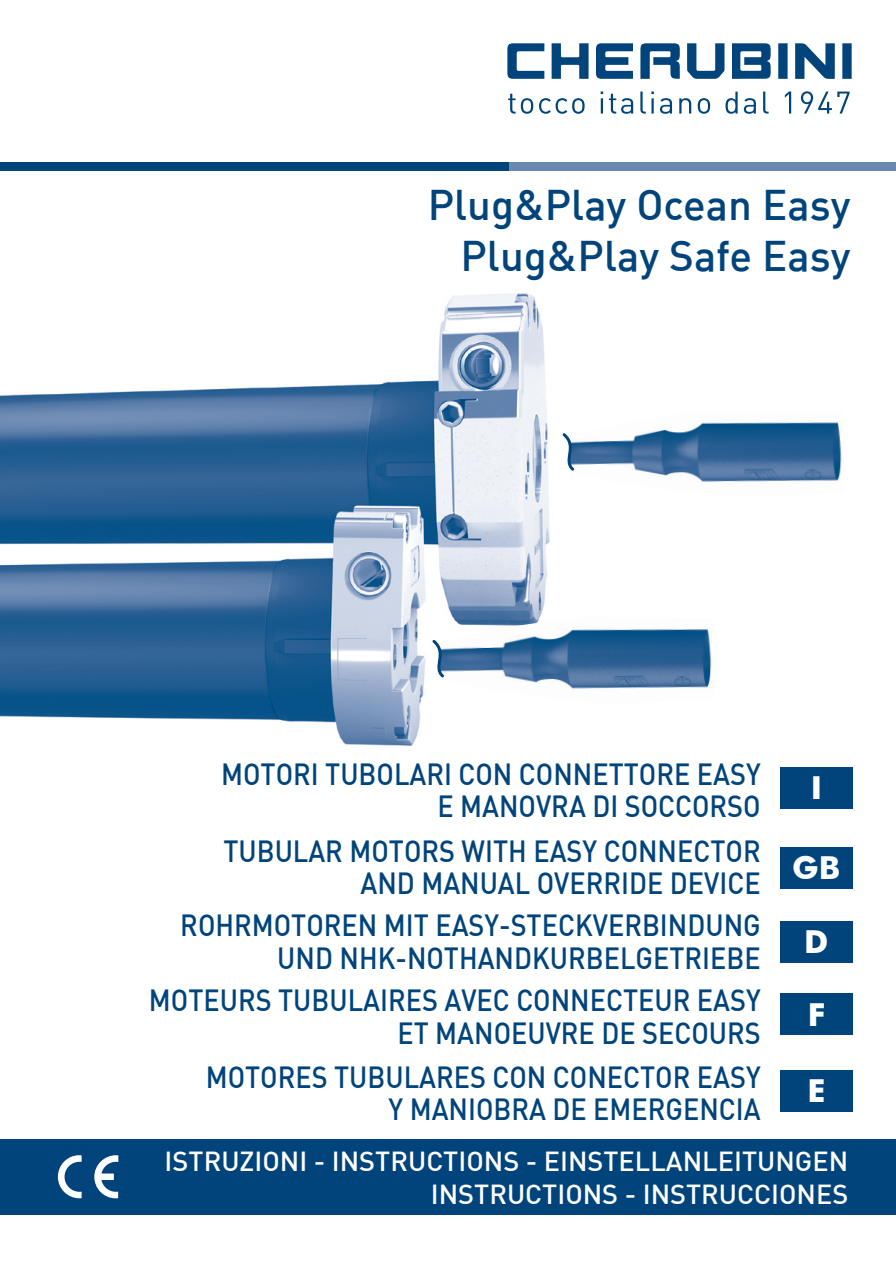
<style>
.page{position:relative;width:896px;height:1278px;background:#fff}
.page>*{position:absolute;margin:0;border:0;box-sizing:border-box;transform-origin:0 0}
.t1{font:500 42px/50.4px "DIN";color:#00447b;text-align:right}
.t2{font:700 31.5px "Futura BT";color:#fff}
.t3{font:500 30px/32.4px "DIN";color:#00447b;text-align:right;scale:.9 1}
.t4{font:500 27px/32.4px "DIN";color:#fff;text-align:right}
</style>
<div class="page">
<img style="left:0;top:293px;width:550px;height:453px">
<div style="left:0;top:1139px;width:895px;height:76px;background:#00447b"></div>
<div style="left:388px;top:162px;width:507px;height:8px;background:#6988b2"></div>
<svg style="left:94px;top:1155px;width:24px;height:43px"></svg>
<svg style="left:58px;top:1155px;width:24px;height:43px"></svg>
<svg style="left:508px;top:94px;width:25px;height:20px"></svg>
<svg style="left:539px;top:98px;width:45px;height:16px"></svg>
<svg style="left:600px;top:91px;width:33px;height:23px"></svg>
<svg style="left:640px;top:92px;width:5px;height:22px"></svg>
<svg style="left:651px;top:91px;width:2px;height:23px"></svg>
<svg style="left:660px;top:98px;width:12px;height:16px"></svg>
<svg style="left:679px;top:98px;width:12px;height:16px"></svg>
<svg style="left:697px;top:98px;width:13px;height:16px"></svg>
<svg style="left:725px;top:92px;width:12px;height:22px"></svg>
<svg style="left:743px;top:98px;width:12px;height:16px"></svg>
<svg style="left:763px;top:92px;width:5px;height:22px"></svg>
<svg style="left:784px;top:92px;width:7px;height:22px"></svg>
<svg style="left:800px;top:91px;width:12px;height:23px"></svg>
<svg style="left:818px;top:92px;width:13px;height:22px"></svg>
<svg style="left:837px;top:92px;width:12px;height:22px"></svg>
<div style="left:842px;top:43px;width:9px;height:36px;background:#00447b"></div>
<div style="left:778px;top:43px;width:9px;height:36px;background:#00447b"></div>
<svg style="left:507px;top:43px;width:37px;height:36px"></svg>
<svg style="left:551px;top:43px;width:37px;height:36px"></svg>
<svg style="left:596px;top:43px;width:36px;height:36px"></svg>
<svg style="left:687px;top:43px;width:37px;height:36px"></svg>
<svg style="left:732px;top:43px;width:38px;height:36px"></svg>
<svg style="left:795px;top:43px;width:39px;height:36px"></svg>
<svg style="left:640px;top:43px;width:39px;height:36px"></svg>
<div style="left:0;top:162px;width:508px;height:8px;background:#00447b"></div>
<div style="left:779px;top:993px;width:73px;height:42px;background:#00447b"></div>
<div style="left:779px;top:1070px;width:73px;height:41px;background:#00447b"></div>
<div style="left:779px;top:847px;width:73px;height:41px;background:#00447b"></div>
<div style="left:779px;top:767px;width:73px;height:41px;background:#00447b"></div>
<div style="left:779px;top:921px;width:73px;height:42px;background:#00447b"></div>
<img style="left:578px;top:422px;width:264px;height:60px">
<svg style="left:562px;top:433px;width:16px;height:38px"></svg>
<img style="left:439px;top:617px;width:273px;height:86px">
<svg style="left:429px;top:637px;width:19px;height:43px"></svg>
<p class="t1" style="left:427px;top:178px;width:424px">Plug&amp;Play Ocean Easy<br>Plug&amp;Play Safe Easy</p>
<p class="t3" style="left:221px;top:756px;width:601px">MOTORI TUBOLARI CON CONNETTORE EASY<br>E MANOVRA DI SOCCORSO</p>
<p class="t3" style="left:223px;top:833px;width:598px">TUBULAR MOTORS WITH EASY CONNECTOR<br>AND MANUAL OVERRIDE DEVICE</p>
<p class="t3" style="left:180px;top:908px;width:646px">ROHRMOTOREN MIT EASY-STECKVERBINDUNG<br>UND NHK-NOTHANDKURBELGETRIEBE</p>
<p class="t3" style="left:149px;top:983px;width:681px">MOTEURS TUBULAIRES AVEC CONNECTEUR EASY<br>ET MANOEUVRE DE SECOURS</p>
<p class="t3" style="left:206px;top:1059px;width:618px">MOTORES TUBULARES CON CONECTOR EASY<br>Y MANIOBRA DE EMERGENCIA</p>
<p class="t2" style="left:810px;top:768px;width:13px">I</p>
<p class="t2" style="left:791px;top:848px;width:50px">GB</p>
<p class="t2" style="left:803px;top:923px;width:26px">D</p>
<p class="t2" style="left:807px;top:995px;width:19px">F</p>
<p class="t2" style="left:807px;top:1071px;width:19px">E</p>
<p class="t4" style="left:165px;top:1144px;width:685px">ISTRUZIONI - INSTRUCTIONS - EINSTELLANLEITUNGEN<br>INSTRUCTIONS - INSTRUCCIONES</p>
</div>
